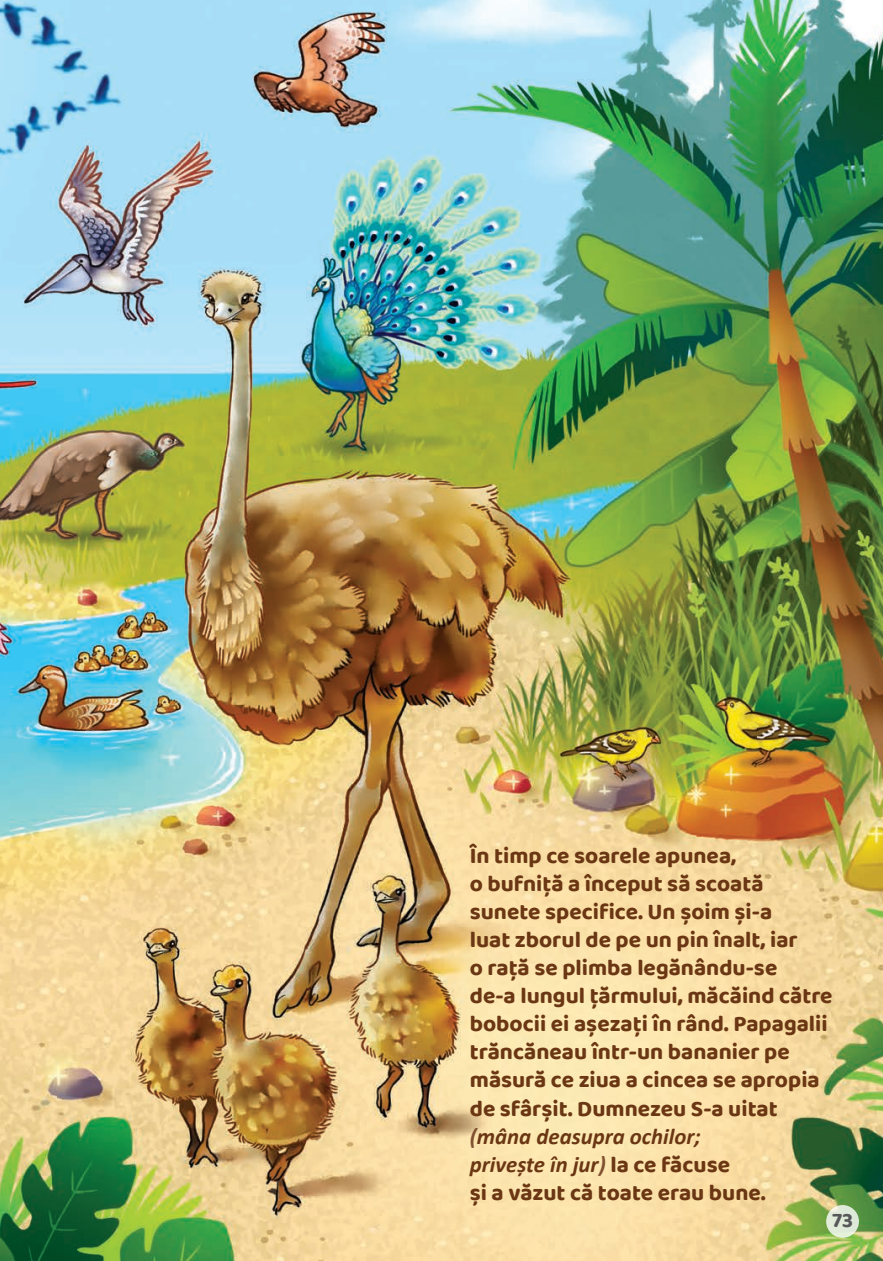
<style>
.page{position:relative;width:883px;height:1261px;background:#fff}
.page>*{position:absolute;margin:0;border:0;box-sizing:border-box;transform-origin:0 0}
.t1{font:700 22.75px/28px "Baloo 2";color:#6a3613}
.t2{font:italic 700 22.75px/28px "Calibri";color:#6a3613}
.t3{font:700 21px "Baloo 2";color:#57585a}
.s1{color:#805130}
.s2{font-family:"Baloo 2";font-style:normal}
</style>
<div class="page">
<img style="left:0;top:0;width:882px;height:1260px">
<svg style="left:825px;top:1204px;width:33px;height:33px"></svg>
<p class="t1" style="left:469px;top:841px;width:364px">În timp ce soarele apunea,<br>o bufniță a început să scoată sunete specifice. Un șoim și-a<br>luat zborul de pe un pin înalt, iar<br>o rață se plimba legănându-se<br>de-a lungul țărmului, măcăind către bobocii ei așezați în rând. Papagalii trăncăneau într-un bananier pe măsură ce ziua a cincea se apropia de sfârșit. Dumnezeu S-a uitat</p>
<p class="t2" style="left:469px;top:1120px;width:262px"><span class="s1">(</span>mâna deasupra ochilor; privește în jur<span class="s1">)</span> <span class="s2">la ce făcuse</span></p>
<p class="t1" style="left:469px;top:1177px;width:297px">și a văzut că toate erau bune.</p>
<p class="t3" style="left:831px;top:1207px;width:22px">73</p>
</div>
